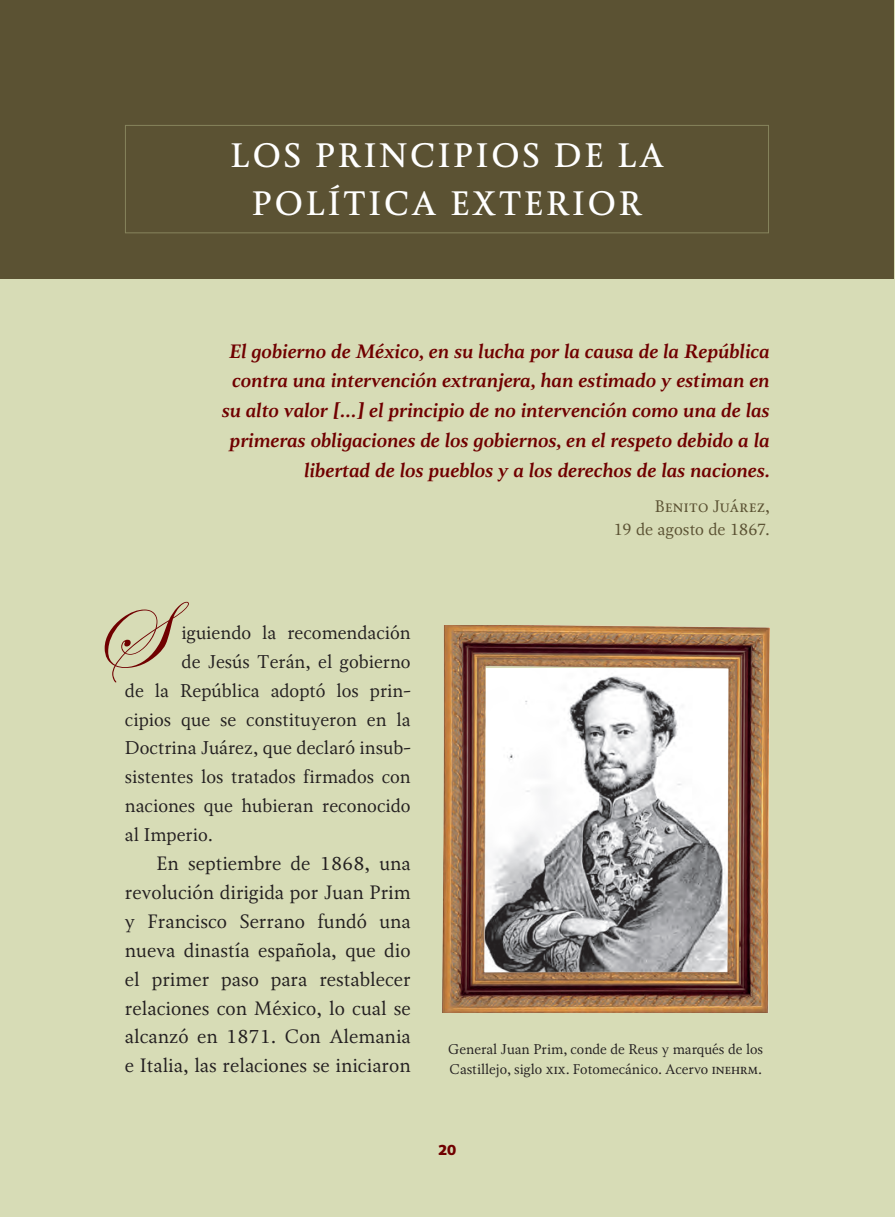
<style>
.page{position:relative;width:895px;height:1217px;background:#fff}
.page>*{position:absolute;margin:0;border:0;box-sizing:border-box;transform-origin:0 0}
.t1{font:97.65px "Edwardian Script ITC";color:#700000}
.t2{font:700 31.5px/47.2px "Soberana Titular";letter-spacing:.06em;color:#fff;text-align:center}
.t3{font:italic 700 19.25px/29.8px "Soberana Texto";color:#700000;text-align:right}
.t4{font:19.25px/28.9px "Soberana Texto";color:#231f20;text-align:justify}
.t5{font:18.38px "Soberana Texto";color:#231f20}
.t6{font:16.62px/22.8px "Soberana Texto";letter-spacing:.015em;color:#5b5233;text-align:right}
.t7{font:14px/19.2px "Soberana Texto";color:#231f20}
.t8{font:900 14px "Soberana Sans";color:#700000}
</style>
<div class="page">
<div style="left:0;top:0;width:893px;height:1216px;background:#d7dcb6"></div>
<div style="left:0;top:0;width:893px;height:278px;background:#5b5233"></div>
<hr style="left:893px;top:0;width:1px;height:1216px;background:#d7dcb6">
<img style="left:442px;top:625px;width:327px;height:387px">
<h2 class="t2" style="left:230px;top:132px;width:435px">LOS PRINCIPIOS DE LA<br>POLÍTICA EXTERIOR</h2>
<p class="t3" style="left:222px;top:336px;width:550px">El gobierno de México, en su lucha por la causa de la República contra una intervención extranjera, han estimado y estiman en su alto valor […] el principio de no intervención como una de las primeras obligaciones de los gobiernos, en el respeto debido a la libertad de los pueblos y a los derechos de las naciones.</p>
<p class="t6" style="left:613px;top:494px;width:158px">Benito Juárez,<br>19 de agosto de 1867.</p>
<h1 class="t1" style="left:92px;top:582px;width:71px">S</h1>
<p class="t5" style="left:181px;top:621px;width:230px">iguiendo la recomendación</p>
<p class="t5" style="left:181px;top:650px;width:230px">de Jesús Terán, el gobierno</p>
<p class="t5" style="left:125px;top:679px;width:287px">de la República adoptó los prin-</p>
<p class="t5" style="left:125px;top:707px;width:287px">cipios que se constituyeron en la</p>
<p class="t5" style="left:125px;top:736px;width:287px">Doctrina Juárez, que declaró insub-</p>
<p class="t5" style="left:125px;top:765px;width:287px">sistentes los tratados firmados con</p>
<p class="t5" style="left:125px;top:794px;width:287px">naciones que hubieran reconocido</p>
<p class="t5" style="left:125px;top:823px;width:90px">al Imperio.</p>
<p class="t4" style="left:125px;top:848px;width:287px;text-indent:31px">En septiembre de 1868, una revolución dirigida por Juan Prim y Francisco Serrano fundó una nueva dinastía española, que dio el primer paso para restablecer relaciones con México, lo cual se alcanzó en 1871. Con Alemania e Italia, las relaciones se iniciaron</p>
<p class="t7" style="left:448px;top:1039px;width:316px">General Juan Prim, conde de Reus y marqués de los<br>Castillejo, siglo xix. Fotomecánico. Acervo inehrm.</p>
<p class="t8" style="left:438px;top:1140px;width:20px">20</p>
</div>
